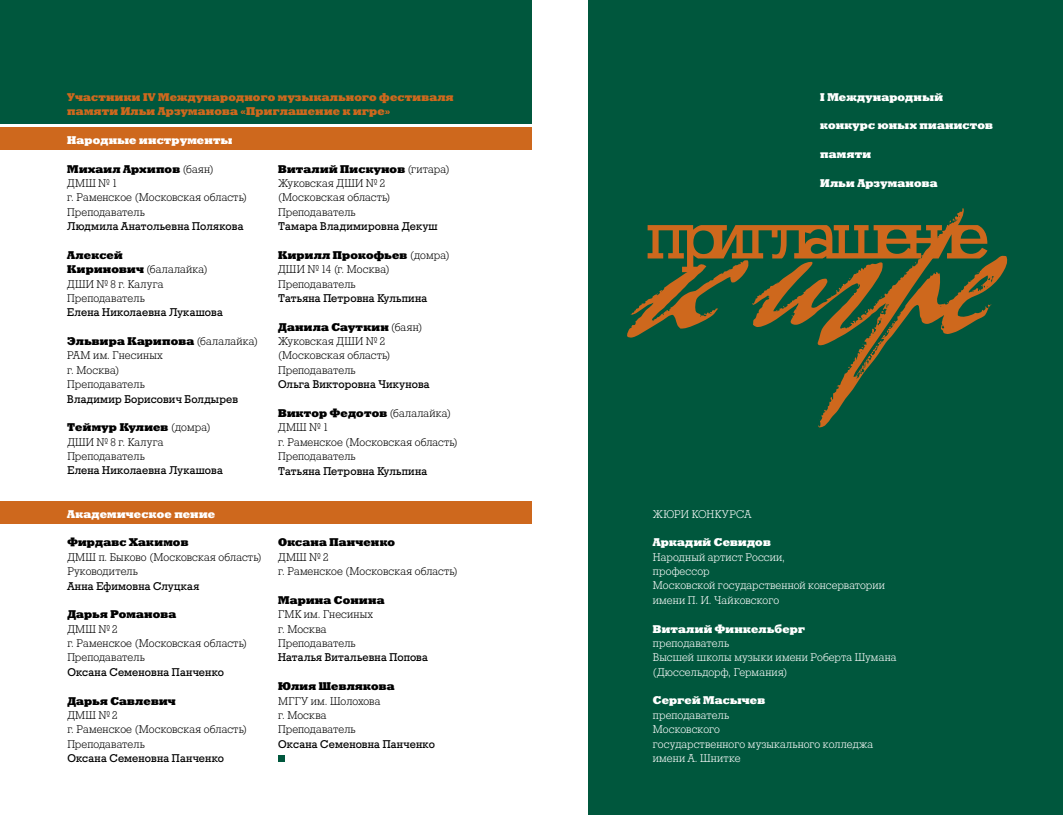
<style>
.page{position:relative;width:1063px;height:815px;background:#fff}
.page>*{position:absolute;margin:0;border:0;box-sizing:border-box;transform-origin:0 0}
.t1{font:11.25px/14.4px "Geo Slb 712 Lt BT";letter-spacing:.015em;color:#000}
.t2{font:11.25px "Geo Slb 712 Md BT";letter-spacing:.02em;color:#000}
.t3{font:11.25px/14.4px "Geo Slb 712 Lt BT";letter-spacing:.015em;color:#fff}
.t4{font:11.25px "Geo Slb 712 X Bd BT";letter-spacing:.02em;color:#000}
.t5{font:11.25px "Geo Slb 712 X Bd BT";letter-spacing:.02em;color:#fff}
.t6{font:11.25px/14.4px "Geo Slb 712 X Bd BT";letter-spacing:.02em;color:#ce681d}
.s1{font-family:"Geo Slb 712 Lt BT"}
.s2{font-family:"Geo Slb 712 X Bd BT"}
</style>
<div class="page">
<div style="left:0;top:127px;width:531px;height:23px;background:#ce681d"></div>
<div style="left:0;top:0;width:531px;height:123px;background:#00573d"></div>
<div style="left:0;top:501px;width:531px;height:23px;background:#ce681d"></div>
<div style="left:278px;top:755px;width:7px;height:7px;background:#00573d"></div>
<div style="left:588px;top:0;width:475px;height:815px;background:#00573d"></div>
<svg style="left:818px;top:208px;width:190px;height:219px"></svg>
<svg style="left:819px;top:415px;width:5px;height:6px"></svg>
<svg style="left:627px;top:214px;width:365px;height:162px"></svg>
<p class="t6" style="left:67px;top:90px;width:388px">Участники IV Международного музыкального фестиваля памяти Ильи Арзуманова «Приглашение к игре»</p>
<p class="t5" style="left:820px;top:89px;width:124px">I Международный</p>
<p class="t5" style="left:820px;top:118px;width:174px">конкурс юных пианистов</p>
<p class="t5" style="left:820px;top:147px;width:52px">памяти</p>
<p class="t5" style="left:820px;top:175px;width:119px">Ильи Арзуманова</p>
<p class="t5" style="left:67px;top:132px;width:167px">Народные инструменты</p>
<p class="t4" style="left:67px;top:161px;width:148px">Михаил Архипов <span class="s1">(баян)</span></p>
<p class="t1" style="left:67px;top:176px;width:181px">ДМШ № 1<br>г. Раменское (Московская область)<br>Преподаватель</p>
<p class="t2" style="left:67px;top:219px;width:178px">Людмила Анатольевна Полякова</p>
<p class="t4" style="left:67px;top:247px;width:57px">Алексей</p>
<p class="t1" style="left:67px;top:262px;width:142px"><span class="s2">Киринович</span> (балалайка)<br>ДШИ № 8 г. Калуга<br>Преподаватель</p>
<p class="t2" style="left:67px;top:305px;width:157px">Елена Николаевна Лукашова</p>
<p class="t4" style="left:67px;top:334px;width:192px">Эльвира Карипова <span class="s1">(балалайка)</span></p>
<p class="t1" style="left:67px;top:348px;width:97px">РАМ им. Гнесиных г. Москва)<br>Преподаватель</p>
<p class="t2" style="left:67px;top:391px;width:172px">Владимир Борисович Болдырев</p>
<p class="t4" style="left:67px;top:420px;width:145px">Теймур Кулиев <span class="s1">(домра)</span></p>
<p class="t1" style="left:67px;top:435px;width:98px">ДШИ № 8 г. Калуга<br>Преподаватель</p>
<p class="t2" style="left:67px;top:463px;width:157px">Елена Николаевна Лукашова</p>
<p class="t4" style="left:278px;top:161px;width:173px">Виталий Пискунов <span class="s1">(гитара)</span></p>
<p class="t1" style="left:278px;top:176px;width:114px">Жуковская ДШИ № 2 (Московская область)<br>Преподаватель</p>
<p class="t2" style="left:278px;top:219px;width:161px">Тамара Владимировна Декуш</p>
<p class="t4" style="left:278px;top:247px;width:173px">Кирилл Прокофьев <span class="s1">(домра)</span></p>
<p class="t1" style="left:278px;top:262px;width:113px">ДШИ № 14 (г. Москва)<br>Преподаватель</p>
<p class="t2" style="left:278px;top:291px;width:151px">Татьяна Петровна Кульпина</p>
<p class="t4" style="left:278px;top:319px;width:146px">Данила Сауткин <span class="s1">(баян)</span></p>
<p class="t1" style="left:278px;top:334px;width:114px">Жуковская ДШИ № 2 (Московская область)<br>Преподаватель</p>
<p class="t2" style="left:278px;top:377px;width:153px">Ольга Викторовна Чикунова</p>
<p class="t4" style="left:278px;top:405px;width:174px">Виктор Федотов <span class="s1">(балалайка)</span></p>
<p class="t1" style="left:278px;top:420px;width:181px">ДМШ № 1<br>г. Раменское (Московская область)<br>Преподаватель</p>
<p class="t2" style="left:278px;top:463px;width:151px">Татьяна Петровна Кульпина</p>
<p class="t5" style="left:67px;top:506px;width:149px">Академическое пение</p>
<p class="t4" style="left:67px;top:535px;width:123px">Фирдавс Хакимов</p>
<p class="t1" style="left:67px;top:550px;width:196px">ДМШ п. Быково (Московская область)<br>Руководитель</p>
<p class="t2" style="left:67px;top:578px;width:133px">Анна Ефимовна Слуцкая</p>
<p class="t4" style="left:67px;top:607px;width:110px">Дарья Романова</p>
<p class="t1" style="left:67px;top:622px;width:181px">ДМШ № 2<br>г. Раменское (Московская область)<br>Преподаватель</p>
<p class="t2" style="left:67px;top:665px;width:158px">Оксана Семеновна Панченко</p>
<p class="t4" style="left:67px;top:693px;width:110px">Дарья Савлевич</p>
<p class="t1" style="left:67px;top:708px;width:181px">ДМШ № 2<br>г. Раменское (Московская область)<br>Преподаватель</p>
<p class="t2" style="left:67px;top:751px;width:158px">Оксана Семеновна Панченко</p>
<p class="t4" style="left:278px;top:535px;width:118px">Оксана Панченко</p>
<p class="t1" style="left:278px;top:550px;width:181px">ДМШ № 2<br>г. Раменское (Московская область)</p>
<p class="t4" style="left:278px;top:592px;width:108px">Марина Сонина</p>
<p class="t1" style="left:278px;top:607px;width:96px">ГМК им. Гнесиных г. Москва<br>Преподаватель</p>
<p class="t2" style="left:278px;top:650px;width:151px">Наталья Витальевна Попова</p>
<p class="t4" style="left:278px;top:679px;width:118px">Юлия Шевлякова</p>
<p class="t1" style="left:278px;top:693px;width:104px">МГГУ им. Шолохова г. Москва<br>Преподаватель</p>
<p class="t2" style="left:278px;top:736px;width:158px">Оксана Семеновна Панченко</p>
<p class="t3" style="left:653px;top:506px;width:48px">Жюри конку</p>
<p class="t3" style="left:729px;top:506px;width:22px">рса</p>
<p class="t5" style="left:653px;top:535px;width:119px">Аркадий Севидов</p>
<p class="t3" style="left:653px;top:550px;width:234px">Народный артист России,<br>профессор<br>Московской государственной консерватории имени П. И. Чайковского</p>
<p class="t5" style="left:653px;top:621px;width:154px">Виталий Финкельберг</p>
<p class="t3" style="left:653px;top:636px;width:245px">преподаватель<br>Высшей школы музыки имени Роберта Шумана (Дюссельдорф, Германия)</p>
<p class="t5" style="left:653px;top:693px;width:114px">Сергей Масычев</p>
<p class="t3" style="left:653px;top:708px;width:222px">преподаватель<br>Московского<br>государственного музыкального колледжа имени А. Шнитке</p>
</div>
